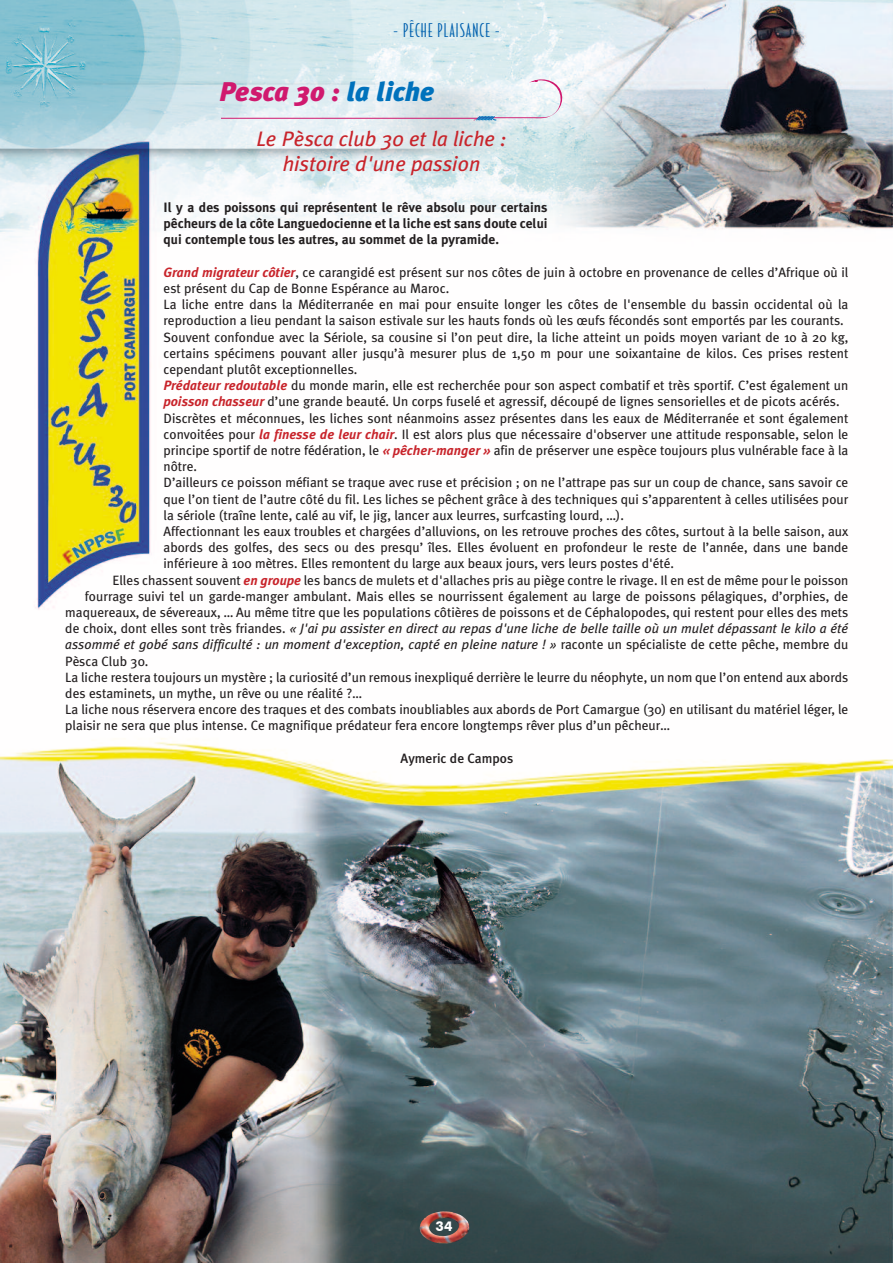
<style>
.page{position:relative;width:893px;height:1263px;background:#fff}
.page>*{position:absolute;margin:0;border:0;box-sizing:border-box;transform-origin:0 0}
.t1{font:italic 900 27px "Meta Plus";color:#d0196e}
.t2{font:italic 21px/25.2px "Meta Plus";color:#c8242b;text-align:center}
.t3{font:18px "Bodega Sans";letter-spacing:.07em;color:#0160ae}
.t4{font:13.5px "Meta Plus";color:#231f20}
.t5{font:italic 13.5px "Meta Plus";color:#231f20}
.t6{font:700 13.5px/16.2px "Meta Plus";color:#231f20;text-align:justify}
.t7{font:500 13.5px "Meta Plus";color:#231f20}
.t8{font:700 13.5px "Futura BT";color:#fff}
.s1{color:#0072bc}
.s2{font-weight:700;font-style:italic;color:#c8242b}
.s3{font-style:normal}
</style>
<div class="page">
<img style="left:0;top:0;width:893px;height:1263px">
<img style="left:419px;top:1211px;width:51px;height:33px">
<hr style="left:221px;top:118px;width:257px;height:1px;background:#d0196e">
<svg style="left:472px;top:79px;width:90px;height:42px"></svg>
<h3 class="t3" style="left:393px;top:20px;width:108px">- PÊCHE PLAISANCE -</h3>
<h1 class="t1" style="left:219px;top:76px;width:216px">Pesca 30 : <span class="s1">la liche</span></h1>
<h2 class="t2" style="left:257px;top:126px;width:251px">Le Pèsca club 30 et la liche : histoire d'une passion</h2>
<p class="t6" style="left:164px;top:199px;width:386px">Il y a des poissons qui représentent le rêve absolu pour certains pêcheurs de la côte Languedocienne et la liche est sans doute celui qui contemple tous les autres, au sommet de la pyramide.</p>
<p class="t4" style="left:164px;top:264px;width:686px"><span class="s2">Grand migrateur côtier</span>, ce carangidé est présent sur nos côtes de juin à octobre en provenance de celles d’Afrique où il</p>
<p class="t4" style="left:164px;top:280px;width:287px">est présent du Cap de Bonne Espérance au Maroc.</p>
<p class="t4" style="left:164px;top:297px;width:686px">La liche entre dans la Méditerranée en mai pour ensuite longer les côtes de l'ensemble du bassin occidental où la</p>
<p class="t4" style="left:164px;top:313px;width:682px">reproduction a lieu pendant la saison estivale sur les hauts fonds où les œufs fécondés sont emportés par les courants.</p>
<p class="t4" style="left:164px;top:329px;width:686px">Souvent confondue avec la Sériole, sa cousine si l’on peut dire, la liche atteint un poids moyen variant de 10 à 20 kg,</p>
<p class="t4" style="left:164px;top:345px;width:686px">certains spécimens pouvant aller jusqu’à mesurer plus de 1,50 m pour une soixantaine de kilos. Ces prises restent</p>
<p class="t4" style="left:164px;top:361px;width:195px">cependant plutôt exceptionnelles.</p>
<p class="t4" style="left:164px;top:378px;width:686px"><span class="s2">Prédateur redoutable</span> du monde marin, elle est recherchée pour son aspect combatif et très sportif. C’est également un</p>
<p class="t4" style="left:164px;top:394px;width:678px"><span class="s2">poisson chasseur</span> d’une grande beauté. Un corps fuselé et agressif, découpé de lignes sensorielles et de picots acérés.</p>
<p class="t4" style="left:163px;top:410px;width:686px">Discrètes et méconnues, les liches sont néanmoins assez présentes dans les eaux de Méditerranée et sont également</p>
<p class="t4" style="left:163px;top:426px;width:686px">convoitées pour <span class="s2">la finesse de leur chair</span>. Il est alors plus que nécessaire d'observer une attitude responsable, selon le</p>
<p class="t4" style="left:163px;top:442px;width:686px">principe sportif de notre fédération, le <span class="s2">« pêcher-manger »</span> afin de préserver une espèce toujours plus vulnérable face à la</p>
<p class="t4" style="left:164px;top:459px;width:35px">nôtre.</p>
<p class="t4" style="left:164px;top:475px;width:686px">D’ailleurs ce poisson méfiant se traque avec ruse et précision ; on ne l’attrape pas sur un coup de chance, sans savoir ce</p>
<p class="t4" style="left:164px;top:491px;width:686px">que l’on tient de l’autre côté du fil. Les liches se pêchent grâce à des techniques qui s’apparentent à celles utilisées pour</p>
<p class="t4" style="left:164px;top:507px;width:462px">la sériole (traîne lente, calé au vif, le jig, lancer aux leurres, surfcasting lourd, …).</p>
<p class="t4" style="left:164px;top:523px;width:686px">Affectionnant les eaux troubles et chargées d’alluvions, on les retrouve proches des côtes, surtout à la belle saison, aux</p>
<p class="t4" style="left:164px;top:540px;width:686px">abords des golfes, des secs ou des presqu’ îles. Elles évoluent en profondeur le reste de l’année, dans une bande</p>
<p class="t4" style="left:164px;top:556px;width:512px">inférieure à 100 mètres. Elles remontent du large aux beaux jours, vers leurs postes d'été.</p>
<p class="t4" style="left:112px;top:572px;width:737px">Elles chassent souvent <span class="s2">en groupe</span> les bancs de mulets et d'allaches pris au piège contre le rivage. Il en est de même pour le poisson</p>
<p class="t4" style="left:85px;top:588px;width:765px">fourrage suivi tel un garde-manger ambulant. Mais elles se nourrissent également au large de poissons pélagiques, d’orphies, de</p>
<p class="t4" style="left:65px;top:604px;width:785px">maquereaux, de sévereaux, … Au même titre que les populations côtières de poissons et de Céphalopodes, qui restent pour elles des mets</p>
<p class="t5" style="left:65px;top:621px;width:785px"><span class="s3">de choix, dont elles sont très friandes.</span> « J'ai pu assister en direct au repas d'une liche de belle taille où un mulet dépassant le kilo a été</p>
<p class="t5" style="left:65px;top:637px;width:785px">assommé et gobé sans difficulté : un moment d'exception, capté en pleine nature ! » <span class="s3">raconte un spécialiste de cette pêche, membre du</span></p>
<p class="t4" style="left:65px;top:653px;width:85px">Pèsca Club 30.</p>
<p class="t4" style="left:65px;top:669px;width:785px">La liche restera toujours un mystère ; la curiosité d’un remous inexpliqué derrière le leurre du néophyte, un nom que l’on entend aux abords</p>
<p class="t4" style="left:65px;top:685px;width:298px">des estaminets, un mythe, un rêve ou une réalité ?…</p>
<p class="t4" style="left:65px;top:702px;width:785px">La liche nous réservera encore des traques et des combats inoubliables aux abords de Port Camargue (30) en utilisant du matériel léger, le</p>
<p class="t4" style="left:65px;top:718px;width:606px">plaisir ne sera que plus intense. Ce magnifique prédateur fera encore longtemps rêver plus d’un pêcheur…</p>
<p class="t7" style="left:400px;top:750px;width:114px">Aymeric de Campos</p>
<p class="t8" style="left:436px;top:1218px;width:18px">34</p>
</div>
